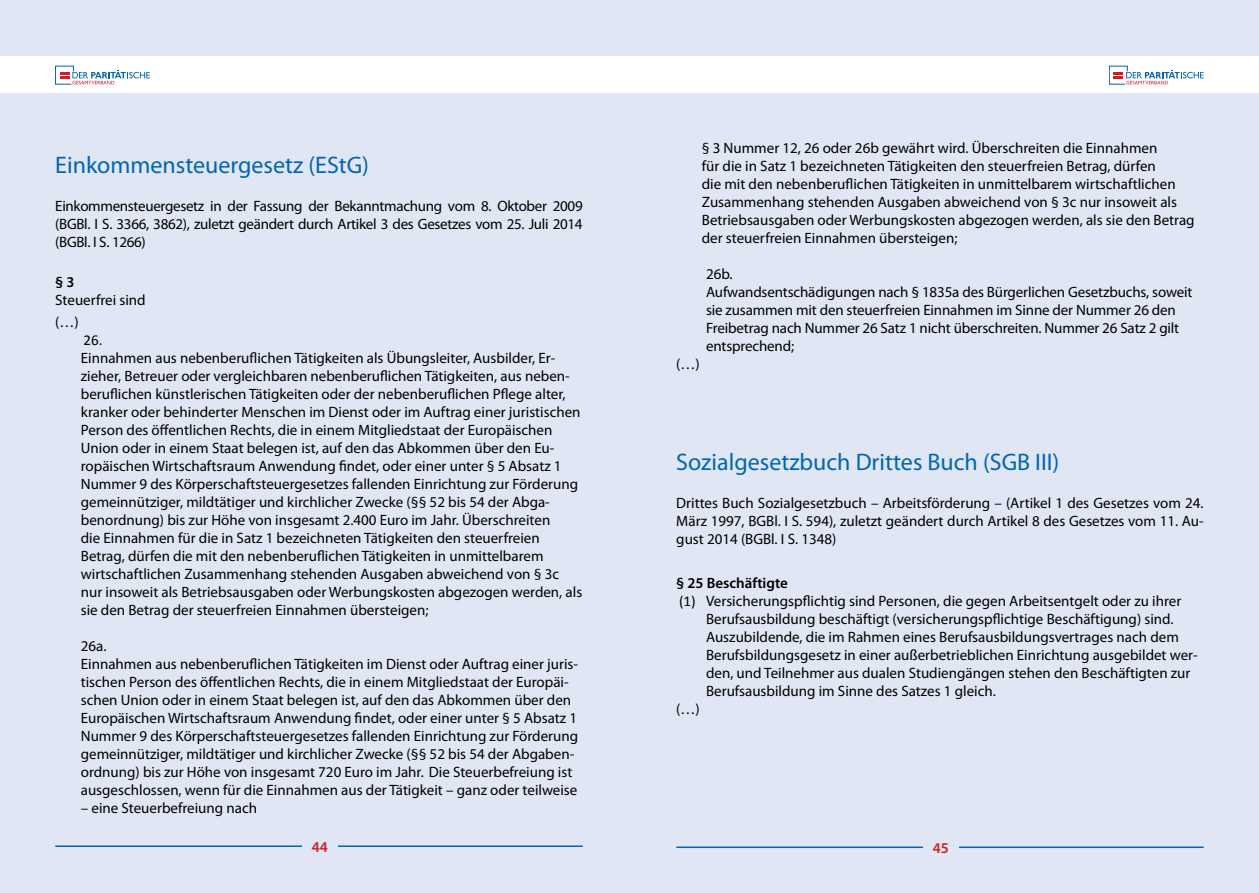
<style>
.page{position:relative;width:1259px;height:893px;background:#fff}
.page>*{position:absolute;margin:0;border:0;box-sizing:border-box;transform-origin:0 0}
.t1{font:24px "Myriad Pro";color:#0066b3}
.t2{font:15px/18px "Myriad Pro";color:#000}
.t3{font:600 15px "Myriad Pro";color:#000}
.t4{font:600 15px "Myriad Pro";color:#cf1f25}
.t5{font:15px "Calibri";color:#000}
.s1{font-family:"Calibri"}
</style>
<div class="page">
<svg style="left:55px;top:66px;width:95px;height:18px"></svg>
<svg style="left:1109px;top:66px;width:94px;height:18px"></svg>
<div style="left:0;top:94px;width:1259px;height:799px;background:#e1e6f4"></div>
<hr style="left:676px;top:846px;width:527px;height:2px;background:#0066b3">
<div style="left:923px;top:841px;width:35px;height:26px;background:#e1e6f4"></div>
<div style="left:0;top:0;width:1259px;height:55px;background:#e1e6f4"></div>
<hr style="left:55px;top:845px;width:528px;height:2px;background:#0066b3">
<div style="left:302px;top:840px;width:36px;height:26px;background:#e1e6f4"></div>
<h1 class="t1" style="left:55px;top:150px;width:315px">Einkommensteuergesetz (EStG)</h1>
<p class="t2" style="left:55px;top:197px;width:529px;text-align:justify">Einkommensteuergesetz in der Fassung der Bekanntmachung vom 8. Oktober 2009 (BGBl. I S. 3366, 3862), zuletzt geändert durch Artikel 3 des Gesetzes vom 25. Juli 2014 (BGBl. I S. 1266)</p>
<p class="t3" style="left:55px;top:273px;width:21px">§ 3</p>
<p class="t2" style="left:55px;top:289px;width:92px;line-height:22.2px">Steuerfrei sind (…)</p>
<p class="t5" style="left:84px;top:331px;width:20px">26.</p>
<p class="t2" style="left:81px;top:349px;width:503px">Einnahmen aus nebenberuflichen Tätigkeiten als Übungsleiter, Ausbilder, Er&shy;zieher, Betreuer oder vergleichbaren nebenberuflichen Tätigkeiten, aus neben&shy;beruflichen künstlerischen Tätigkeiten oder der nebenberuflichen Pflege alter, kranker oder behinderter Menschen im Dienst oder im Auftrag einer juristischen Person des öffentlichen Rechts, die in einem Mitgliedstaat der Europäischen Union oder in einem Staat belegen ist, auf den das Abkommen über den Eu&shy;ropäischen Wirtschaftsraum Anwendung findet, oder einer unter § 5 Absatz 1<br>Nummer 9 des Körperschaftsteuergesetzes fallenden Einrichtung zur Förderung gemeinnütziger, mildtätiger und kirchlicher Zwecke (§§ 52 bis 54 der Abga&shy;benordnung) bis zur Höhe von insgesamt 2.400 Euro im Jahr. Überschreiten<br>die Einnahmen für die in Satz 1 bezeichneten Tätigkeiten den steuerfreien Betrag, dürfen die mit den nebenberuflichen Tätigkeiten in unmittelbarem wirtschaftlichen Zusammenhang stehenden Ausgaben abweichend von § 3c nur insoweit als Betriebsausgaben oder Werbungskosten abgezogen werden, als sie den Betrag der steuerfreien Einnahmen übersteigen;</p>
<p class="t2" style="left:81px;top:637px;width:499px">26a.<br>Einnahmen aus nebenberuflichen Tätigkeiten im Dienst oder Auftrag einer juris&shy;tischen Person des öffentlichen Rechts, die in einem Mitgliedstaat der Europäi&shy;schen Union oder in einem Staat belegen ist, auf den das Abkommen über den Europäischen Wirtschaftsraum Anwendung findet, oder einer unter § 5 Absatz 1<br>Nummer 9 des Körperschaftsteuergesetzes fallenden Einrichtung zur Förderung gemeinnütziger, mildtätiger und kirchlicher Zwecke (§§ 52 bis 54 der Abgaben&shy;ordnung) bis zur Höhe von insgesamt 720 Euro im Jahr. Die Steuerbefreiung ist ausgeschlossen, wenn für die Einnahmen aus der Tätigkeit – ganz oder teilweise</p>
<p class="t2" style="left:81px;top:799px;width:178px">– eine Steuerbefreiung nach</p>
<p class="t4" style="left:312px;top:837px;width:18px">44</p>
<p class="t2" style="left:702px;top:138px;width:494px">§ 3 Nummer 12, 26 oder 26b gewährt wird. Überschreiten die Einnahmen<br>für die in Satz 1 bezeichneten Tätigkeiten den steuerfreien Betrag, dürfen<br>die mit den nebenberuflichen Tätigkeiten in unmittelbarem wirtschaftlichen Zusammenhang stehenden Ausgaben abweichend von § 3c nur insoweit als Betriebsausgaben oder Werbungskosten abgezogen werden, als sie den Betrag der steuerfreien Einnahmen übersteigen;</p>
<p class="t2" style="left:706px;top:264px;width:488px">26b.<br>Aufwandsentschädigungen nach § 1835a des Bürgerlichen Gesetzbuchs, soweit sie zusammen mit den steuerfreien Einnahmen im Sinne der Nummer 26 den Freibetrag nach Nummer 26 Satz 1 nicht überschreiten. Nummer 26 Satz 2 gilt entsprechend;</p>
<p class="t2" style="left:676px;top:354px;width:25px">(…)</p>
<h1 class="t1" style="left:676px;top:447px;width:384px">Sozialgesetzbuch Drittes Buch (SGB III)</h1>
<p class="t2" style="left:676px;top:494px;width:529px;text-align:justify">Drittes Buch Sozialgesetzbuch – Arbeitsförderung – (Artikel 1 des Gesetzes vom 24.<br>März 1997, BGBl. I S. 594), zuletzt geändert durch Artikel 8 des Gesetzes vom 11. Au&shy;gust 2014 (BGBl. I S. 1348)</p>
<p class="t3" style="left:676px;top:573px;width:113px">§ 25 Beschäftigte</p>
<p class="t2" style="left:679px;top:591px;width:504px"><span class="s1">(1)</span> Versicherungspflichtig sind Personen, die gegen Arbeitsentgelt oder zu ihrer</p>
<p class="t2" style="left:706px;top:609px;width:469px">Berufsausbildung beschäftigt (versicherungspflichtige Beschäftigung) sind.</p>
<p class="t2" style="left:706px;top:627px;width:474px">Auszubildende, die im Rahmen eines Berufsausbildungsvertrages nach dem</p>
<p class="t2" style="left:706px;top:645px;width:493px">Berufsbildungsgesetz in einer außerbetrieblichen Einrichtung ausgebildet wer-</p>
<p class="t2" style="left:706px;top:663px;width:486px">den, und Teilnehmer aus dualen Studiengängen stehen den Beschäftigten zur</p>
<p class="t2" style="left:706px;top:681px;width:291px">Berufsausbildung im Sinne des Satzes 1 gleich.</p>
<p class="t2" style="left:676px;top:699px;width:25px">(…)</p>
<p class="t4" style="left:932px;top:838px;width:18px">45</p>
</div>
